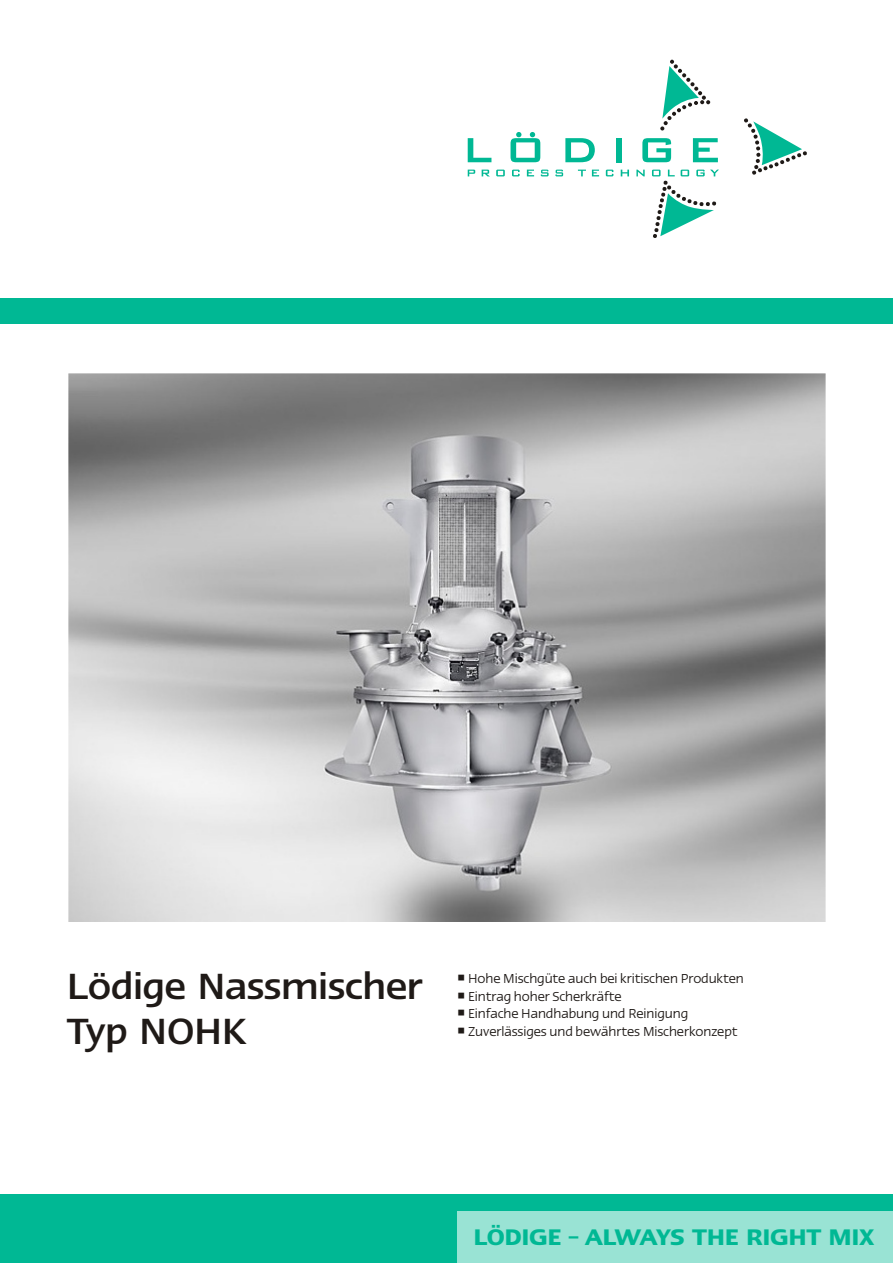
<style>
.page{position:relative;width:894px;height:1263px;background:#fff}
.page>*{position:absolute;margin:0;border:0;box-sizing:border-box;transform-origin:0 0}
.t1{font:500 42px/45px "LT Ergo";letter-spacing:-.015em;color:#1f1a17}
.t2{font:700 25.95px "LT Ergo";letter-spacing:-.015em;color:#00b894}
.t3{font:15px "LT Ergo";letter-spacing:-.005em;color:#1f1a17}
</style>
<div class="page">
<img style="left:68px;top:373px;width:758px;height:549px">
<div style="left:0;top:298px;width:893px;height:25px;background:#00b894"></div>
<svg style="left:660px;top:60px;width:50px;height:71px"></svg>
<svg style="left:744px;top:118px;width:63px;height:57px"></svg>
<svg style="left:468px;top:138px;width:23px;height:24px"></svg>
<svg style="left:565px;top:138px;width:30px;height:24px"></svg>
<div style="left:616px;top:138px;width:6px;height:24px;background:#00b894"></div>
<svg style="left:642px;top:138px;width:29px;height:24px"></svg>
<svg style="left:693px;top:138px;width:25px;height:24px"></svg>
<svg style="left:468px;top:170px;width:7px;height:6px"></svg>
<svg style="left:482px;top:170px;width:8px;height:6px"></svg>
<svg style="left:496px;top:170px;width:9px;height:6px"></svg>
<svg style="left:512px;top:170px;width:8px;height:6px"></svg>
<svg style="left:527px;top:170px;width:7px;height:6px"></svg>
<svg style="left:541px;top:170px;width:8px;height:6px"></svg>
<svg style="left:555px;top:170px;width:8px;height:6px"></svg>
<svg style="left:578px;top:170px;width:8px;height:6px"></svg>
<svg style="left:592px;top:170px;width:7px;height:6px"></svg>
<svg style="left:606px;top:170px;width:7px;height:6px"></svg>
<svg style="left:621px;top:170px;width:8px;height:6px"></svg>
<svg style="left:636px;top:170px;width:9px;height:6px"></svg>
<svg style="left:652px;top:170px;width:67px;height:68px"></svg>
<svg style="left:511px;top:132px;width:29px;height:30px"></svg>
<div style="left:0;top:1195px;width:893px;height:68px;background:#00b894"></div>
<div style="left:457px;top:1212px;width:436px;height:51px;background:#99e3d4"></div>
<h1 class="t1" style="left:67px;top:964px;width:358px">Lödige Nassmischer<br>Typ NOHK</h1>
<p class="t3" style="left:457px;top:970px;width:288px">○ Hohe Mischgüte auch bei kritischen Produkten</p>
<p class="t3" style="left:457px;top:988px;width:166px">○ Eintrag hoher Scherkräfte</p>
<p class="t3" style="left:457px;top:1006px;width:233px">○ Einfache Handhabung und Reinigung</p>
<p class="t3" style="left:457px;top:1023px;width:282px">○ Zuverlässiges und bewährtes Mischerkonzept</p>
<h2 class="t2" style="left:474px;top:1223px;width:402px">LÖDIGE – ALWAYS THE RIGHT MIX</h2>
</div>
